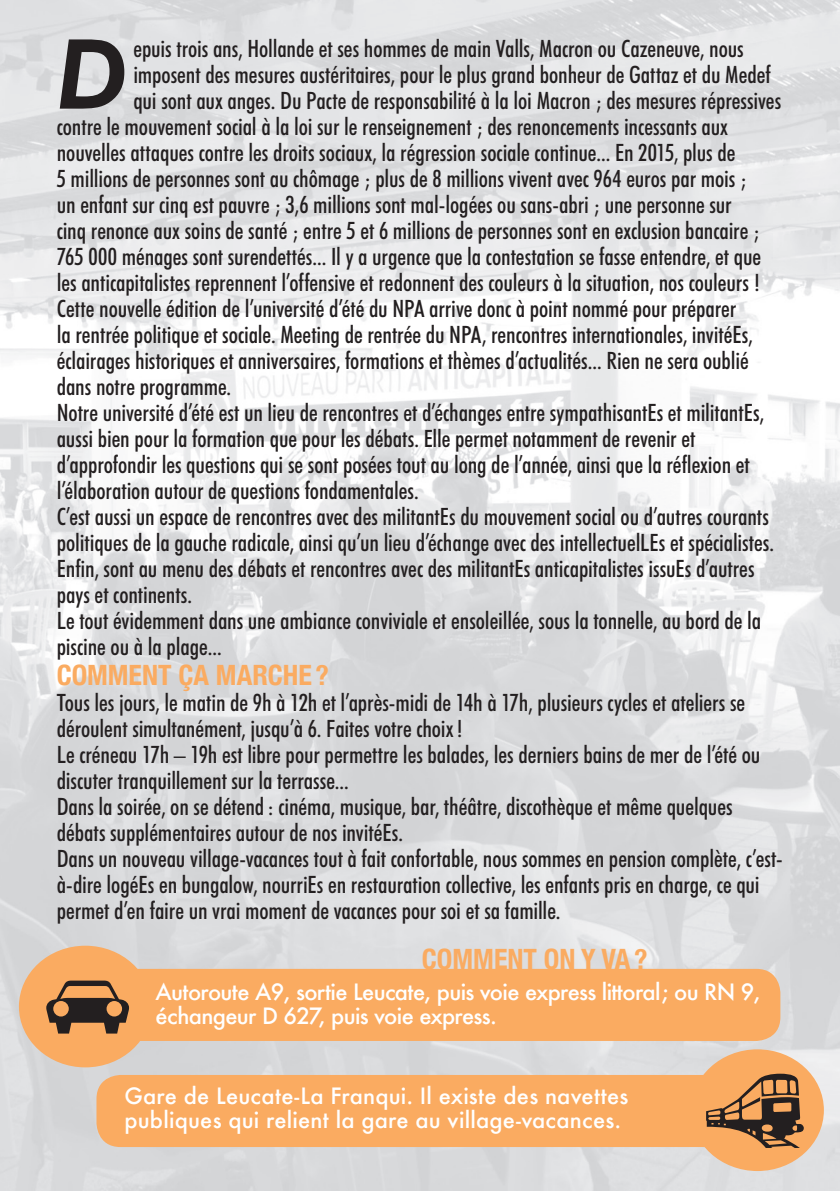
<style>
.page{position:relative;width:840px;height:1191px;background:#fff}
.page>*{position:absolute;margin:0;border:0;box-sizing:border-box;transform-origin:0 0}
.t1{font:italic 800 96.8px "Futura BT";color:#231f20}
.t2{font:700 condensed 28px "Helvetica Neue";color:#faab61}
.t3{font:500 condensed 24px/26px "Futura BT";letter-spacing:-.005em;color:#231f20}
.t4{font:500 22px/24px "Futura";letter-spacing:-.005em;color:#fff}
.t5{font:500 22px/24px "Futura";letter-spacing:-.03em;color:#fff}
</style>
<div class="page">
<img style="left:0;top:0;width:699px;height:699px">
<img style="left:699px;top:0;width:140px;height:1191px">
<div style="left:19px;top:945px;width:133px;height:122px;background:#faab61;border-radius:50%"></div>
<div style="left:96px;top:1075px;width:709px;height:72px;background:#faab61;border-radius:24px"></div>
<div style="left:81px;top:969px;width:699px;height:72px;background:#faab61;border-radius:24px"></div>
<svg style="left:46px;top:980px;width:83px;height:53px"></svg>
<div style="left:690px;top:1049px;width:133px;height:122px;background:#faab61;border-radius:50%"></div>
<svg style="left:705px;top:1073px;width:98px;height:75px"></svg>
<h1 class="t1" style="left:57px;top:15px;width:73px">D</h1>
<p class="t3" style="left:133px;top:35px;width:611px">epuis trois ans, Hollande et ses hommes de main Valls, Macron ou Cazeneuve, nous</p>
<p class="t3" style="left:133px;top:61px;width:638px">imposent des mesures austéritaires, pour le plus grand bonheur de Gattaz et du Medef</p>
<p class="t3" style="left:133px;top:87px;width:649px">qui sont aux anges. Du Pacte de responsabilité à la loi Macron ; des mesures répressives</p>
<p class="t3" style="left:57px;top:113px;width:672px">contre le mouvement social à la loi sur le renseignement ; des renoncements incessants aux</p>
<p class="t3" style="left:57px;top:139px;width:680px">nouvelles attaques contre les droits sociaux, la régression sociale continue... En 2015, plus de</p>
<p class="t3" style="left:57px;top:165px;width:691px">5 millions de personnes sont au chômage ; plus de 8 millions vivent avec 964 euros par mois ;</p>
<p class="t3" style="left:57px;top:191px;width:676px">un enfant sur cinq est pauvre ; 3,6 millions sont mal-logées ou sans-abri ; une personne sur</p>
<p class="t3" style="left:57px;top:217px;width:704px">cinq renonce aux soins de santé ; entre 5 et 6 millions de personnes sont en exclusion bancaire ;</p>
<p class="t3" style="left:57px;top:243px;width:705px">765 000 ménages sont surendettés... Il y a urgence que la contestation se fasse entendre, et que</p>
<p class="t3" style="left:57px;top:269px;width:704px">les anticapitalistes reprennent l’offensive et redonnent des couleurs à la situation, nos couleurs !</p>
<p class="t3" style="left:57px;top:295px;width:680px">Cette nouvelle édition de l’université d’été du NPA arrive donc à point nommé pour préparer</p>
<p class="t3" style="left:57px;top:321px;width:697px">la rentrée politique et sociale. Meeting de rentrée du NPA, rencontres internationales, invitéEs,</p>
<p class="t3" style="left:57px;top:347px;width:693px">éclairages historiques et anniversaires, formations et thèmes d’actualités... Rien ne sera oublié</p>
<p class="t3" style="left:57px;top:373px;width:176px">dans notre programme.</p>
<p class="t3" style="left:57px;top:399px;width:708px">Notre université d’été est un lieu de rencontres et d’échanges entre sympathisantEs et militantEs,</p>
<p class="t3" style="left:57px;top:425px;width:639px">aussi bien pour la formation que pour les débats. Elle permet notamment de revenir et</p>
<p class="t3" style="left:57px;top:451px;width:694px">d’approfondir les questions qui se sont posées tout au long de l’année, ainsi que la réflexion et</p>
<p class="t3" style="left:57px;top:477px;width:363px">l’élaboration autour de questions fondamentales.</p>
<p class="t3" style="left:57px;top:503px;width:713px">C’est aussi un espace de rencontres avec des militantEs du mouvement social ou d’autres courants</p>
<p class="t3" style="left:57px;top:529px;width:718px">politiques de la gauche radicale, ainsi qu’un lieu d’échange avec des intellectuelLEs et spécialistes.</p>
<p class="t3" style="left:57px;top:555px;width:699px">Enfin, sont au menu des débats et rencontres avec des militantEs anticapitalistes issuEs d’autres</p>
<p class="t3" style="left:57px;top:581px;width:137px">pays et continents.</p>
<p class="t3" style="left:57px;top:607px;width:705px">Le tout évidemment dans une ambiance conviviale et ensoleillée, sous la tonnelle, au bord de la</p>
<p class="t3" style="left:57px;top:633px;width:166px">piscine ou à la plage...</p>
<p class="t2" style="left:57px;top:651px;width:273px">COMMENT ÇA MARCHE ?</p>
<p class="t3" style="left:57px;top:689px;width:727px">Tous les jours, le matin de 9h à 12h et l’après-midi de 14h à 17h, plusieurs cycles et ateliers se déroulent simultanément, jusqu’à 6. Faites votre choix !<br>Le créneau 17h – 19h est libre pour permettre les balades, les derniers bains de mer de l’été ou discuter tranquillement sur la terrasse...<br>Dans la soirée, on se détend : cinéma, musique, bar, théâtre, discothèque et même quelques débats supplémentaires autour de nos invitéEs.<br>Dans un nouveau village-vacances tout à fait confortable, nous sommes en pension complète, c’est&shy;à-dire logéEs en bungalow, nourriEs en restauration collective, les enfants pris en charge, ce qui permet d’en faire un vrai moment de vacances pour soi et sa famille.</p>
<p class="t2" style="left:421px;top:935px;width:227px">COMMENT ON Y VA ?</p>
<p class="t5" style="left:155px;top:979px;width:606px">Autoroute A9, sortie Leucate, puis voie express littoral ; ou RN 9, échangeur D 627, puis voie express.</p>
<p class="t4" style="left:124px;top:1083px;width:505px">Gare de Leucate-La Franqui. Il existe des navettes publiques qui relient la gare au village-vacances.</p>
</div>
